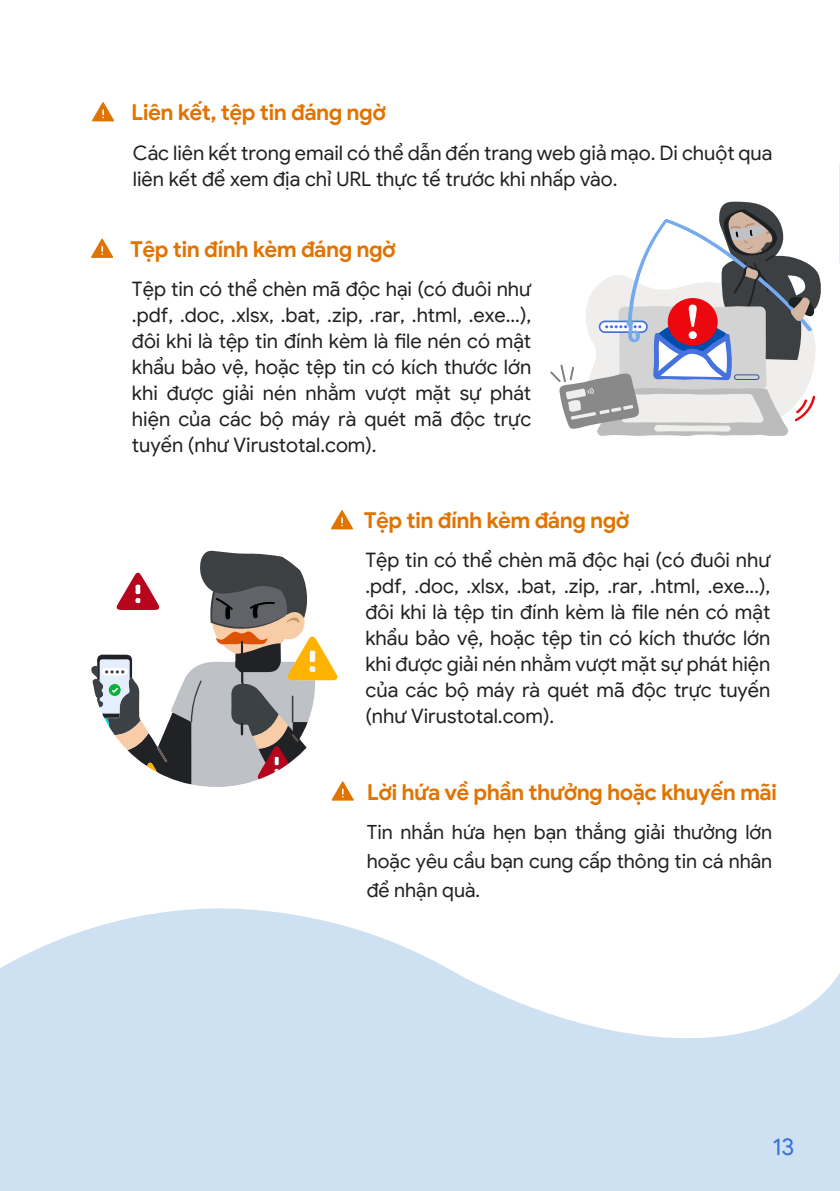
<style>
.page{position:relative;width:840px;height:1191px;background:#fff}
.page>*{position:absolute;margin:0;border:0;box-sizing:border-box;transform-origin:0 0}
.t1{font:24px "Google Sans";color:#3870de}
.t2{font:700 22px "Google Sans";letter-spacing:-.025em;color:#e17400}
.t3{font:20px/26px "Google Sans";color:#231f20;text-align:justify}
.t4{font:19.6px/28.8px "Google Sans";color:#231f20;text-align:justify}
</style>
<div class="page">
<svg style="left:550px;top:201px;width:271px;height:235px"></svg>
<svg style="left:92px;top:102px;width:22px;height:19px"></svg>
<svg style="left:91px;top:239px;width:22px;height:19px"></svg>
<svg style="left:331px;top:510px;width:22px;height:19px"></svg>
<svg style="left:91px;top:550px;width:262px;height:250px"></svg>
<div style="left:0;top:970px;width:839px;height:221px;background:#cee1f2"></div>
<svg style="left:461px;top:970px;width:378px;height:68px;fill:#fff"></svg>
<svg style="left:0;top:908px;width:461px;height:68px"></svg>
<hr style="left:839px;top:163px;width:1px;height:100px;background:#e8eaed">
<p class="t2" style="left:131px;top:98px;width:256px">Liên kết, tệp tin đáng ngờ</p>
<p class="t3" style="left:133px;top:139px;width:640px">Các liên kết trong email có thể dẫn đến trang web giả mạo. Di chuột qua liên kết để xem địa chỉ URL thực tế trước khi nhấp vào.</p>
<p class="t2" style="left:130px;top:235px;width:267px">Tệp tin đính kèm đáng ngờ</p>
<p class="t3" style="left:132px;top:275px;width:400px">Tệp tin có thể chèn mã độc hại (có đuôi như .pdf, .doc, .xlsx, .bat, .zip, .rar, .html, .exe...), đôi khi là tệp tin đính kèm là file nén có mật khẩu bảo vệ, hoặc tệp tin có kích thước lớn khi được giải nén nhằm vượt mặt sự phát hiện của các bộ máy rà quét mã độc trực tuyến (như Virustotal.com).</p>
<p class="t2" style="left:363px;top:506px;width:267px">Tệp tin đính kèm đáng ngờ</p>
<p class="t3" style="left:365px;top:546px;width:406px">Tệp tin có thể chèn mã độc hại (có đuôi như .pdf, .doc, .xlsx, .bat, .zip, .rar, .html, .exe...), đôi khi là tệp tin đính kèm là file nén có mật khẩu bảo vệ, hoặc tệp tin có kích thước lớn khi được giải nén nhằm vượt mặt sự phát hiện của các bộ máy rà quét mã độc trực tuyến (như Virustotal.com).</p>
<p class="t2" style="left:366px;top:778px;width:412px">Lời hứa về phần thưởng hoặc khuyến mãi</p>
<p class="t4" style="left:366px;top:817px;width:406px">Tin nhắn hứa hẹn bạn thắng giải thưởng lớn hoặc yêu cầu bạn cung cấp thông tin cá nhân để nhận quà.</p>
<p class="t1" style="left:772px;top:1131px;width:23px">13</p>
</div>
